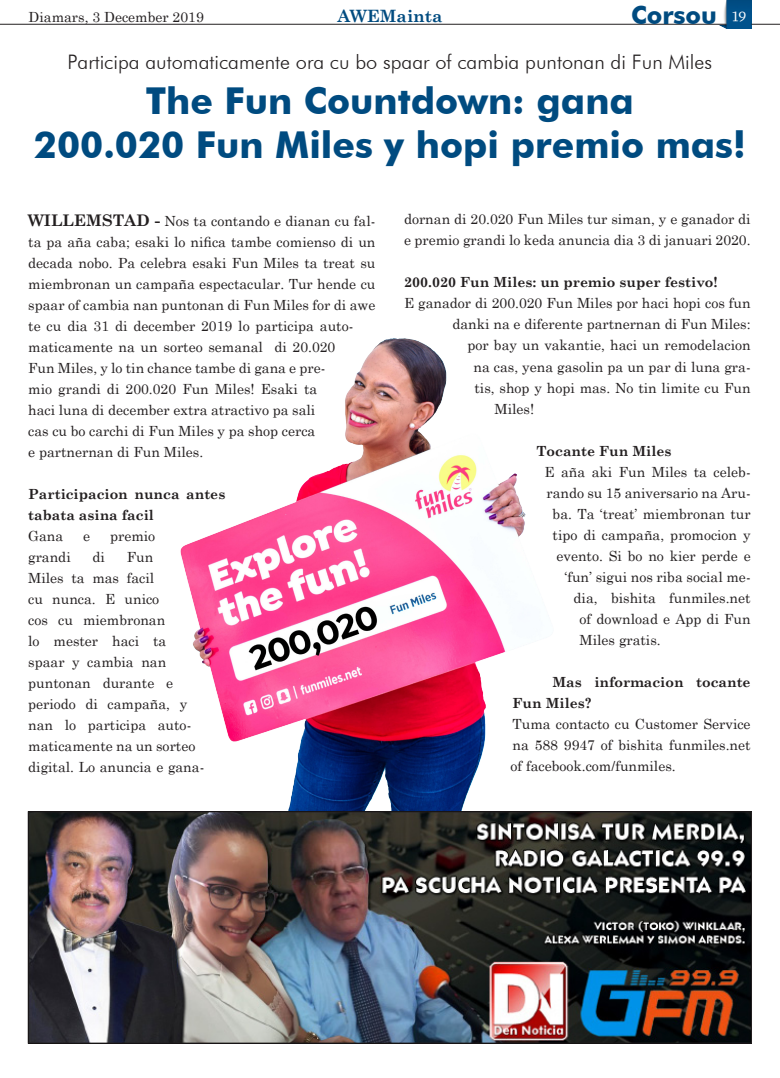
<style>
.page{position:relative;width:780px;height:1078px;background:#fff}
.page>*{position:absolute;margin:0;border:0;box-sizing:border-box;transform-origin:0 0}
.No_Spacing{font:700 37px "Futura BT";color:#004b80}
.Body_Text_14{font:700 25px "Futura BT";color:#004b80}
.No_Spacing-2{font:300 20px "Futura BT";color:#231f20}
.Body_Text_14-2{font:700 17px "Century Schoolbook";color:#004b80}
.Body_Text_14-3{font:14px/21px "Century Schoolbook";color:#231f20}
.Body_Text_14-4{font:700 14px/21px "Century Schoolbook";color:#231f20}
.t1{font:14px "Charter ITCTT";color:#fff}
.s1{font-weight:700;font-size:16px}
</style>
<div class="page">
<img style="left:718px;top:0;width:33px;height:28px">
<svg style="left:751px;top:24px;width:29px;height:1px"></svg>
<hr style="left:0;top:24px;width:726px;height:1px;background:#231f20">
<img style="left:180px;top:338px;width:346px;height:473px">
<img style="left:30px;top:813px;width:719px;height:228px">
<div style="left:28px;top:811px;width:723px;height:232px;border:1px solid #231f20"></div>
<p class="Body_Text_14-3" style="left:29px;top:5px;width:177px">Diamars, 3 December 2019</p>
<p class="Body_Text_14-2" style="left:337px;top:3px;width:107px">AWEMainta</p>
<p class="Body_Text_14" style="left:631px;top:-1px;width:87px">Corsou</p>
<p class="t1" style="left:731px;top:7px;width:16px">19</p>
<p class="No_Spacing-2" style="left:68px;top:50px;width:646px">Participa automaticamente ora cu bo spaar of cambia puntonan di Fun Miles</p>
<p class="No_Spacing" style="left:146px;top:78px;width:489px">The Fun Countdown: gana</p>
<p class="No_Spacing" style="left:34px;top:122px;width:713px">200.020 Fun Miles y hopi premio mas!</p>
<p class="Body_Text_14-3" style="left:28px;top:209px;width:349px"><span class="s1">WILLEMSTAD -</span> Nos ta contando e dianan cu fal&shy;ta pa aña caba; esaki lo nifica tambe comienso di un decada nobo. Pa celebra esaki Fun Miles ta treat su miembronan un campaña espectacular. Tur hende cu spaar of cambia nan puntonan di Fun Miles for di awe te cu dia 31 di december 2019 lo participa auto&shy;maticamente na un sorteo semanal di 20.020<br>Fun Miles, y lo tin chance tambe di gana e pre-<br>mio grandi di 200.020 Fun Miles! Esaki ta<br>haci luna di december extra atractivo pa sali<br>cas cu bo carchi di Fun Miles y pa shop cerca<br>e partnernan di Fun Miles.</p>
<p class="Body_Text_14-4" style="left:28px;top:482px;width:198px">Participacion nunca antes tabata asina facil</p>
<p class="Body_Text_14-3" style="left:28px;top:524px;width:37px">Gana</p>
<p class="Body_Text_14-3" style="left:83px;top:524px;width:8px">e</p>
<p class="Body_Text_14-3" style="left:110px;top:524px;width:47px">premio</p>
<p class="Body_Text_14-3" style="left:28px;top:545px;width:44px">grandi</p>
<p class="Body_Text_14-3" style="left:93px;top:545px;width:14px">di</p>
<p class="Body_Text_14-3" style="left:28px;top:545px;width:177px;text-indent:99px">Fun<br>Miles ta mas facil<br>cu nunca. E unico<br>cos cu miembronan<br>lo mester haci ta spaar y cambia nan puntonan durante e periodo di campaña, y nan lo participa auto&shy;maticamente na un sorteo digital. Lo anuncia e gana-</p>
<p class="Body_Text_14-3" style="left:404px;top:207px;width:348px">dornan di 20.020 Fun Miles tur siman, y e ganador di e premio grandi lo keda anuncia dia 3 di januari 2020.</p>
<p class="Body_Text_14-4" style="left:404px;top:271px;width:315px">200.020 Fun Miles: un premio super festivo!</p>
<p class="Body_Text_14-3" style="left:404px;top:291px;width:348px">E ganador di 200.020 Fun Miles por haci hopi cos fun</p>
<p class="Body_Text_14-3" style="left:452px;top:312px;width:300px">danki na e diferente partnernan di Fun Miles:</p>
<p class="Body_Text_14-3" style="left:467px;top:333px;width:284px">por bay un vakantie, haci un remodelacion</p>
<p class="Body_Text_14-3" style="left:473px;top:354px;width:278px">na cas, yena gasolin pa un par di luna gra-</p>
<p class="Body_Text_14-3" style="left:474px;top:375px;width:278px">tis, shop y hopi mas. No tin limite cu Fun</p>
<p class="Body_Text_14-3" style="left:494px;top:396px;width:41px">Miles!</p>
<p class="Body_Text_14-4" style="left:536px;top:439px;width:136px">Tocante Fun Miles</p>
<p class="Body_Text_14-3" style="left:544px;top:459px;width:207px">E aña aki Fun Miles ta celeb-</p>
<p class="Body_Text_14-3" style="left:546px;top:480px;width:205px">rando su 15 aniversario na Aru-</p>
<p class="Body_Text_14-3" style="left:552px;top:501px;width:200px">ba. Ta ‘treat’ miembronan tur</p>
<p class="Body_Text_14-3" style="left:552px;top:522px;width:200px">tipo di campaña, promocion y</p>
<p class="Body_Text_14-3" style="left:556px;top:543px;width:195px">evento. Si bo no kier perde e</p>
<p class="Body_Text_14-3" style="left:564px;top:564px;width:187px">‘fun’ sigui nos riba social me-</p>
<p class="Body_Text_14-3" style="left:573px;top:585px;width:179px">dia, bishita funmiles.net</p>
<p class="Body_Text_14-3" style="left:579px;top:606px;width:172px">of download e App di Fun</p>
<p class="Body_Text_14-3" style="left:579px;top:627px;width:83px">Miles gratis.</p>
<p class="Body_Text_14-4" style="left:512px;top:670px;width:240px;text-indent:40px">Mas informacion tocante<br>Fun Miles?</p>
<p class="Body_Text_14-3" style="left:510px;top:711px;width:241px;text-align:justify">Tuma contacto cu Customer Service na 588 9947 of bishita funmiles.net of facebook.com/funmiles.</p>
</div>
